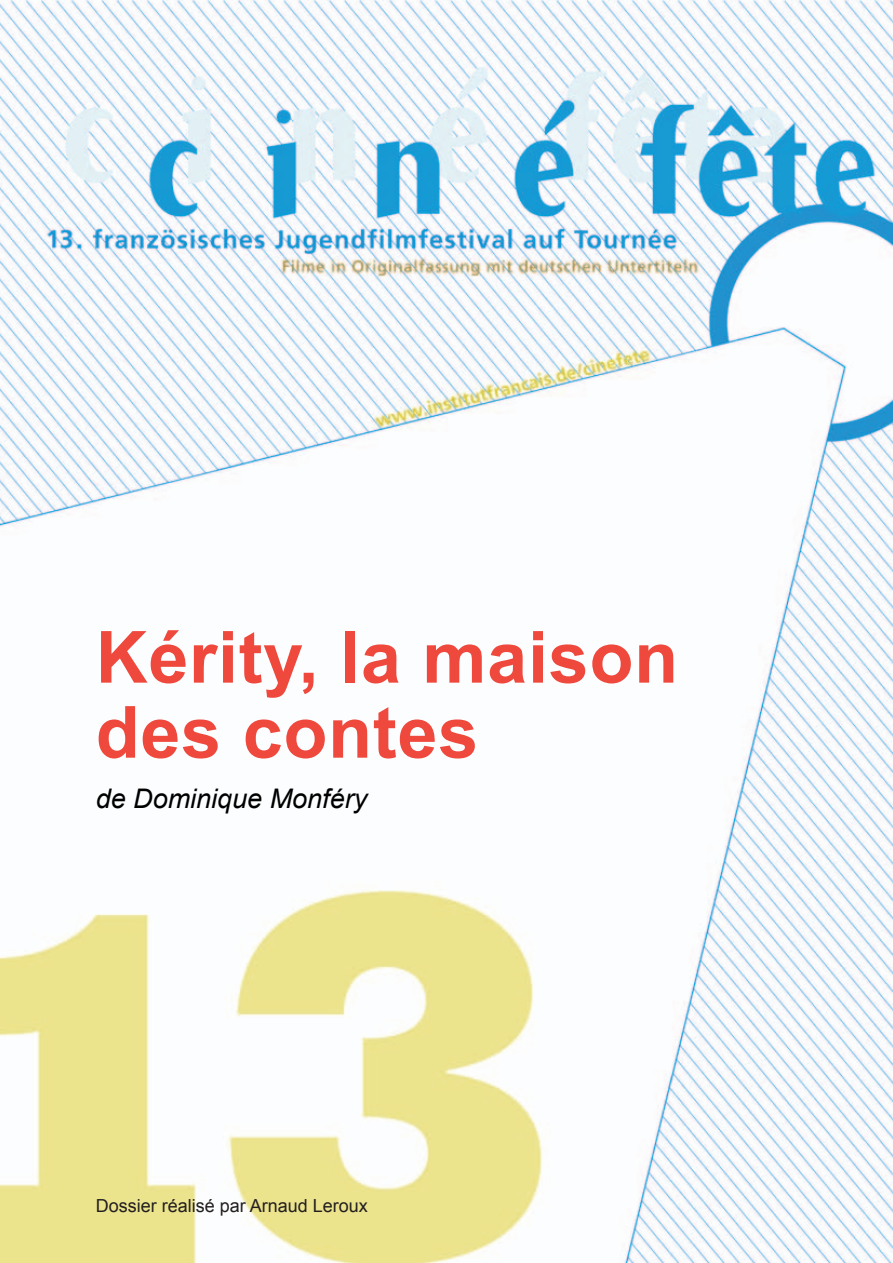
<style>
.page{position:relative;width:893px;height:1263px;background:#fff}
.page>*{position:absolute;margin:0;border:0;box-sizing:border-box;transform-origin:0 0}
.t1{font:700 72px/75px "Arial";letter-spacing:.01em;color:#ef483c}
.t2{font:italic 27px "Arial";color:#000}
.t3{font:18px "Arial";color:#231f20}
</style>
<div class="page">
<img style="left:0;top:0;width:893px;height:1263px">
<h1 class="t1" style="left:96px;top:622px;width:584px">Kérity, la maison des contes</h1>
<h2 class="t2" style="left:96px;top:781px;width:273px">de Dominique Monféry</h2>
<p class="t3" style="left:96px;top:1194px;width:274px">Dossier réalisé par Arnaud Leroux</p>
</div>
